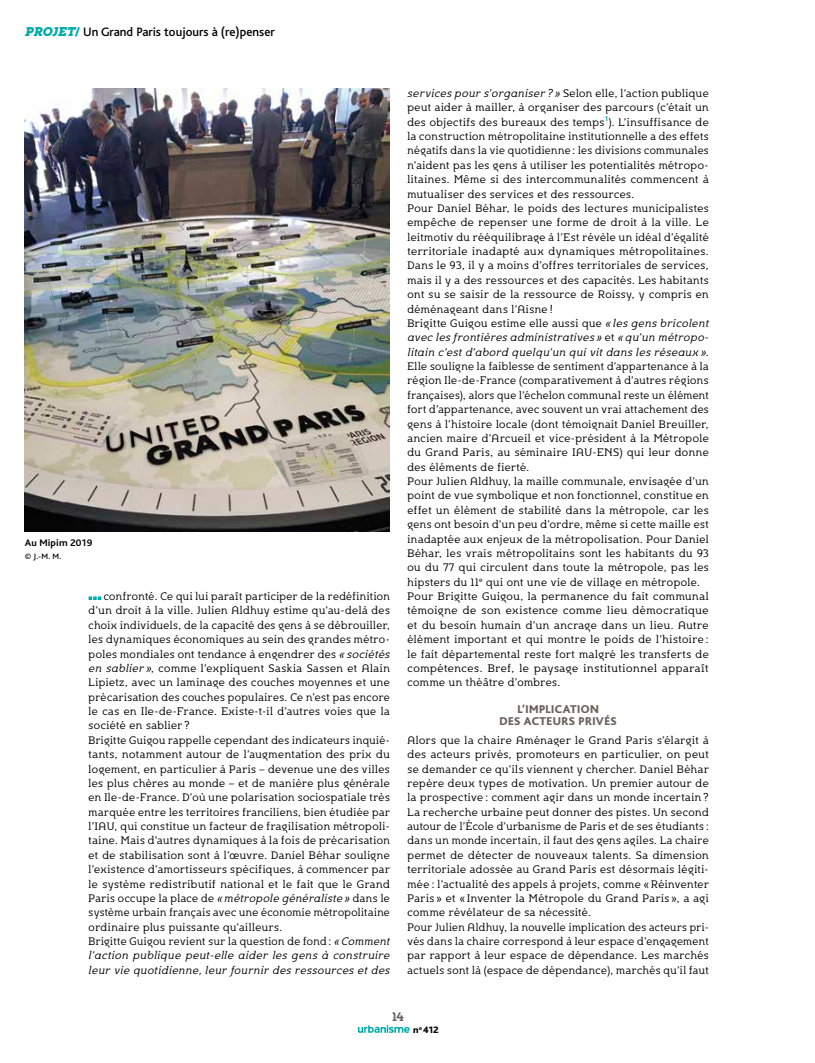
<style>
.page{position:relative;width:815px;height:1063px;background:#fff}
.page>*{position:absolute;margin:0;border:0;box-sizing:border-box;transform-origin:0 0}
.t1{font:500 12.75px "Bliss";color:#000}
.t2{font:700 12.5px "Egon";color:#6c625d}
.COURANT_Inter{font:800 11.88px/12.5px "Bliss";letter-spacing:.035em;color:#6c625d;text-align:center}
.COURANT_Texte{font:300 10.88px/14.4px "Egon";letter-spacing:.045em;color:#000;text-align:justify}
.COURANT_Texte-2{font:italic 300 10.88px/14.4px "Egon";letter-spacing:.04em;color:#000;text-align:justify}
.COURANT_Légende{font:700 10px "Bliss";letter-spacing:.01em;color:#000;scale:1.04 1}
.t3{font:800 9.75px "Bliss";color:#000}
.COURANT_Légende-2{font:500 8.12px "Bliss";color:#000;scale:1.04 1}
.s1{font-family:"Egon";font-weight:900;font-style:italic;color:#00aaa8}
.s2{font-weight:800;color:#00aaa8}
.s3{font-style:italic}
.s4{font-style:normal}
</style>
<div class="page">
<svg style="left:358px;top:1025px;width:52px;height:8px"></svg>
<svg style="left:89px;top:596px;width:12px;height:4px"></svg>
<img style="left:25px;top:89px;width:365px;height:442px">
<p class="t1" style="left:25px;top:25px;width:252px"><span class="s1">PROJET</span><span class="s2">/</span> Un Grand Paris toujours à (re)penser</p>
<p class="COURANT_Légende" style="left:25px;top:538px;width:66px">Au Mipim 2019</p>
<p class="COURANT_Légende-2" style="left:25px;top:552px;width:37px">© J.-M. M.</p>
<p class="COURANT_Texte" style="left:89px;top:589px;width:303px;text-indent:15px">confronté. Ce qui lui paraît participer de la redéfinition d’un droit à la ville. Julien Aldhuy estime qu’au-delà des choix individuels, de la capacité des gens à se débrouiller, les dynamiques économiques au sein des grandes métro&shy;poles mondiales ont tendance à engendrer des <span class="s3">« sociétés en sablier »</span>, comme l’expliquent Saskia Sassen et Alain Lipietz, avec un laminage des couches moyennes et une précarisation des couches populaires. Ce n’est pas encore le cas en Ile-de-France. Existe-t-il d’autres voies que la société en sablier ?</p>
<p class="COURANT_Texte" style="left:89px;top:733px;width:303px">Brigitte Guigou rappelle cependant des indicateurs inquié&shy;tants, notamment autour de l’augmentation des prix du logement, en particulier à Paris – devenue une des villes les plus chères au monde – et de manière plus générale en Ile-de-France. D’où une polarisation sociospatiale très marquée entre les territoires franciliens, bien étudiée par l’IAU, qui constitue un facteur de fragilisation métropoli&shy;taine. Mais d’autres dynamiques à la fois de précarisation et de stabilisation sont à l’œuvre. Daniel Béhar souligne l’existence d’amortisseurs spécifiques, à commencer par le système redistributif national et le fait que le Grand Paris occupe la place de <span class="s3">« métropole généraliste »</span> dans le système urbain français avec une économie métropolitaine ordinaire plus puissante qu’ailleurs.</p>
<p class="COURANT_Texte-2" style="left:89px;top:934px;width:303px"><span class="s4">Brigitte Guigou revient sur la question de fond :</span> « Comment l’action publique peut-elle aider les gens à construire leur vie quotidienne, leur fournir des ressources et des</p>
<p class="COURANT_Texte" style="left:407px;top:86px;width:303px"><span class="s3">services pour s’organiser ? »</span> Selon elle, l’action publique peut aider à mailler, à organiser des parcours (c’était un des objectifs des bureaux des temps<sup>1</sup>). L’insuffisance de la construction métropolitaine institutionnelle a des effets négatifs dans la vie quotidienne : les divisions communales n’aident pas les gens à utiliser les potentialités métropo&shy;litaines. Même si des intercommunalités commencent à mutualiser des services et des ressources.</p>
<p class="COURANT_Texte" style="left:407px;top:201px;width:303px">Pour Daniel Béhar, le poids des lectures municipalistes empêche de repenser une forme de droit à la ville. Le leitmotiv du rééquilibrage à l’Est révèle un idéal d’égalité territoriale inadapté aux dynamiques métropolitaines.<br>Dans le 93, il y a moins d’offres territoriales de services, mais il y a des ressources et des capacités. Les habitants ont su se saisir de la ressource de Roissy, y compris en déménageant dans l’Aisne !</p>
<p class="COURANT_Texte" style="left:407px;top:316px;width:303px">Brigitte Guigou estime elle aussi que <span class="s3">« les gens bricolent avec les frontières administratives »</span> et <span class="s3">« qu’un métropo&shy;litain c’est d’abord quelqu’un qui vit dans les réseaux »</span>.<br>Elle souligne la faiblesse de sentiment d’appartenance à la région Ile-de-France (comparativement à d’autres régions françaises), alors que l’échelon communal reste un élément fort d’appartenance, avec souvent un vrai attachement des gens à l’histoire locale (dont témoignait Daniel Breuiller, ancien maire d’Arcueil et vice-président à la Métropole du Grand Paris, au séminaire IAU-ENS) qui leur donne des éléments de fierté.</p>
<p class="COURANT_Texte" style="left:407px;top:474px;width:303px">Pour Julien Aldhuy, la maille communale, envisagée d’un point de vue symbolique et non fonctionnel, constitue en effet un élément de stabilité dans la métropole, car les gens ont besoin d’un peu d’ordre, même si cette maille est inadaptée aux enjeux de la métropolisation. Pour Daniel Béhar, les vrais métropolitains sont les habitants du 93 ou du 77 qui circulent dans toute la métropole, pas les hipsters du 11<sup>e</sup> qui ont une vie de village en métropole.</p>
<p class="COURANT_Texte" style="left:407px;top:589px;width:303px">Pour Brigitte Guigou, la permanence du fait communal témoigne de son existence comme lieu démocratique et du besoin humain d’un ancrage dans un lieu. Autre élément important et qui montre le poids de l’histoire : le fait départemental reste fort malgré les transferts de compétences. Bref, le paysage institutionnel apparaît comme un théâtre d’ombres.</p>
<p class="COURANT_Inter" style="left:499px;top:703px;width:119px">L’IMPLICATION<br>DES ACTEURS PRIVÉS</p>
<p class="COURANT_Texte" style="left:407px;top:733px;width:303px">Alors que la chaire Aménager le Grand Paris s’élargit à des acteurs privés, promoteurs en particulier, on peut se demander ce qu’ils viennent y chercher. Daniel Béhar repère deux types de motivation. Un premier autour de la prospective : comment agir dans un monde incertain ?<br>La recherche urbaine peut donner des pistes. Un second autour de l’École d’urbanisme de Paris et de ses étudiants : dans un monde incertain, il faut des gens agiles. La chaire permet de détecter de nouveaux talents. Sa dimension territoriale adossée au Grand Paris est désormais légiti&shy;mée : l’actualité des appels à projets, comme « Réinventer Paris » et « Inventer la Métropole du Grand Paris », a agi comme révélateur de sa nécessité.</p>
<p class="COURANT_Texte" style="left:407px;top:920px;width:303px">Pour Julien Aldhuy, la nouvelle implication des acteurs pri&shy;vés dans la chaire correspond à leur espace d’engagement par rapport à leur espace de dépendance. Les marchés actuels sont là (espace de dépendance), marchés qu’il faut</p>
<p class="t2" style="left:392px;top:1009px;width:14px">14</p>
<p class="t3" style="left:413px;top:1025px;width:27px">n<sup>o</sup> 412</p>
</div>
